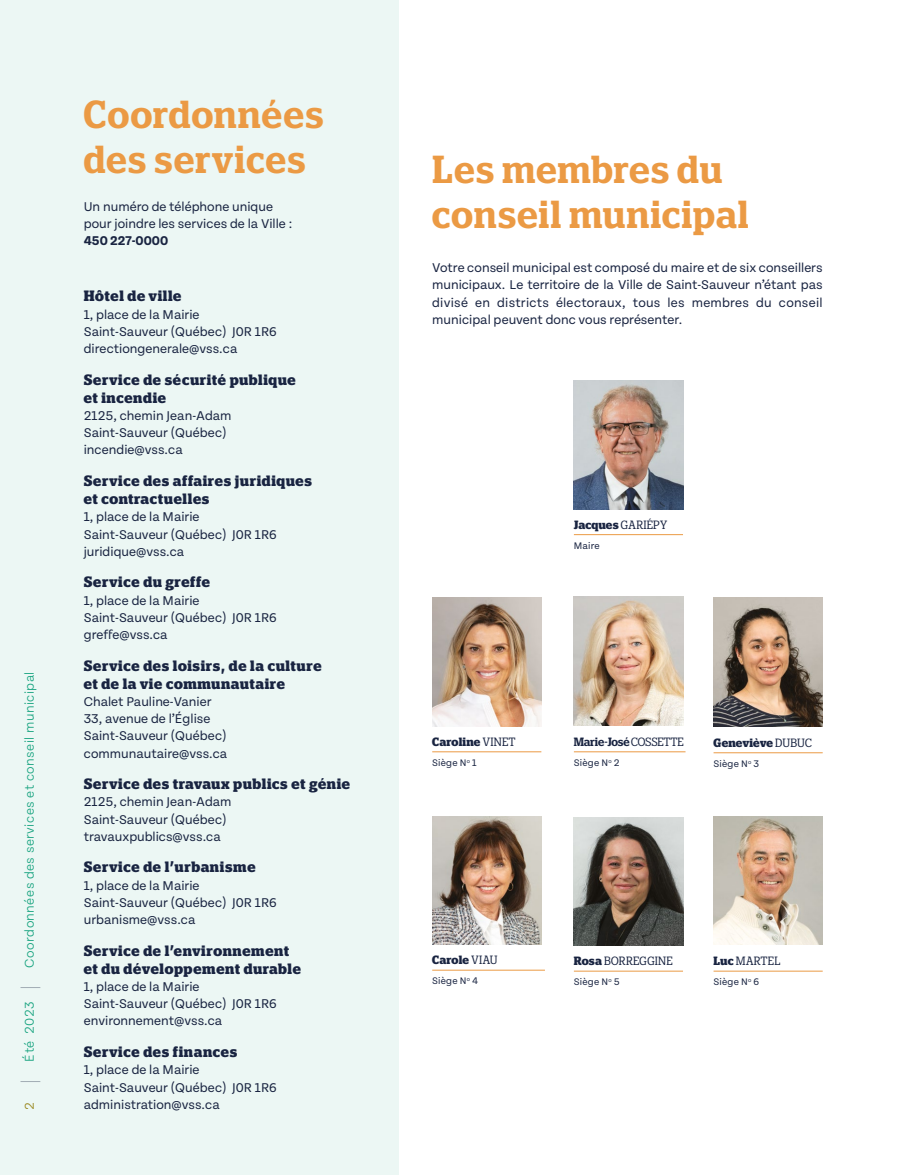
<style>
.page{position:relative;width:905px;height:1175px;background:#fff}
.page>*{position:absolute;margin:0;border:0;box-sizing:border-box;transform-origin:0 0}
.t1{font:600 condensed 39px/45px "Polyphonic";letter-spacing:.02em;color:#eb9a44}
.t2{font:200 20.4px "Tenon";color:#192441;scale:.38 1}
.t3{font:700 condensed 15px/18px "Polyphonic";letter-spacing:.04em;color:#192441}
.Texte_courant{font:13.5px/17.2px "Tenon";color:#192441;text-align:justify}
.t4{font:300 13.5px "Tenon";letter-spacing:.03em;color:#17a37f}
.t5{font:700 13.5px "Tenon";color:#192441}
.t6{font:300 13.5px "Tenon";color:#978519}
.t7{font:700 condensed 12px "Polyphonic";letter-spacing:.01em;color:#192441}
.t8{font:condensed 12px "Polyphonic";letter-spacing:.01em;color:#192441}
.t9{font:600 condensed 12px "Polyphonic";letter-spacing:-.02em;color:#192441}
.t10{font:10.2px "Tenon";letter-spacing:.01em;color:#192441}
.s1{font-weight:400}
.s2{font-weight:700}
</style>
<div class="page">
<div style="left:0;top:0;width:399px;height:1174px;background:#ecf7f4"></div>
<img style="left:713px;top:598px;width:109px;height:128px">
<img style="left:574px;top:597px;width:109px;height:128px">
<img style="left:713px;top:816px;width:109px;height:128px">
<img style="left:574px;top:817px;width:109px;height:128px">
<img style="left:432px;top:816px;width:109px;height:128px">
<img style="left:432px;top:598px;width:109px;height:128px">
<img style="left:574px;top:380px;width:109px;height:129px">
<hr style="left:432px;top:751px;width:109px;height:1px;background:#eb9a44">
<hr style="left:574px;top:534px;width:109px;height:1px;background:#eb9a44">
<hr style="left:432px;top:969px;width:113px;height:1px;background:#eb9a44">
<hr style="left:574px;top:751px;width:111px;height:1px;background:#eb9a44">
<hr style="left:574px;top:970px;width:109px;height:1px;background:#eb9a44">
<hr style="left:713px;top:752px;width:109px;height:1px;background:#eb9a44">
<hr style="left:713px;top:970px;width:109px;height:1px;background:#eb9a44">
<p class="t4" style="left:23px;top:967px;width:297px;rotate:-90deg">Coordonnées des services et conseil municipal</p>
<p class="t2" style="left:19px;top:989px;width:8px;rotate:-90deg">|</p>
<p class="t4" style="left:23px;top:1061px;width:62px;rotate:-90deg">Été 2023</p>
<p class="t2" style="left:19px;top:1082px;width:8px;rotate:-90deg">|</p>
<p class="t6" style="left:23px;top:1109px;width:9px;rotate:-90deg">2</p>
<h1 class="t1" style="left:84px;top:92px;width:241px">Coordonnées des services</h1>
<p class="Texte_courant" style="left:84px;top:198px;width:191px">Un numéro de téléphone unique</p>
<p class="Texte_courant" style="left:84px;top:215px;width:210px">pour joindre les services de la Ville :</p>
<p class="t5" style="left:84px;top:233px;width:86px">450 227-0000</p>
<p class="t3" style="left:84px;top:287px;width:99px">Hôtel de ville</p>
<p class="Texte_courant" style="left:84px;top:306px;width:117px">1, place de la Mairie</p>
<p class="Texte_courant" style="left:84px;top:323px;width:195px">Saint-Sauveur (Québec) J0R 1R6</p>
<p class="Texte_courant" style="left:84px;top:340px;width:155px">directiongenerale@vss.ca</p>
<p class="t3" style="left:84px;top:370px;width:214px">Service de sécurité publique et incendie</p>
<p class="Texte_courant" style="left:84px;top:407px;width:149px">2125, chemin Jean-Adam</p>
<p class="Texte_courant" style="left:84px;top:424px;width:144px">Saint-Sauveur (Québec)</p>
<p class="Texte_courant" style="left:84px;top:441px;width:100px">incendie@vss.ca</p>
<p class="t3" style="left:84px;top:471px;width:230px">Service des affaires juridiques et contractuelles</p>
<p class="Texte_courant" style="left:84px;top:508px;width:117px">1, place de la Mairie</p>
<p class="Texte_courant" style="left:84px;top:525px;width:195px">Saint-Sauveur (Québec) J0R 1R6</p>
<p class="Texte_courant" style="left:84px;top:543px;width:102px">juridique@vss.ca</p>
<p class="t3" style="left:84px;top:573px;width:128px">Service du greffe</p>
<p class="Texte_courant" style="left:84px;top:591px;width:117px">1, place de la Mairie</p>
<p class="Texte_courant" style="left:84px;top:609px;width:195px">Saint-Sauveur (Québec) J0R 1R6</p>
<p class="Texte_courant" style="left:84px;top:626px;width:85px">greffe@vss.ca</p>
<p class="t3" style="left:84px;top:656px;width:239px">Service des loisirs, de la culture et de la vie communautaire</p>
<p class="Texte_courant" style="left:84px;top:693px;width:129px">Chalet Pauline-Vanier</p>
<p class="Texte_courant" style="left:84px;top:710px;width:128px">33, avenue de l’Église</p>
<p class="Texte_courant" style="left:84px;top:727px;width:144px">Saint-Sauveur (Québec)</p>
<p class="Texte_courant" style="left:84px;top:744px;width:145px">communautaire@vss.ca</p>
<p class="t3" style="left:84px;top:774px;width:268px">Service des travaux publics et génie</p>
<p class="Texte_courant" style="left:84px;top:793px;width:149px">2125, chemin Jean-Adam</p>
<p class="Texte_courant" style="left:84px;top:810px;width:144px">Saint-Sauveur (Québec)</p>
<p class="Texte_courant" style="left:84px;top:828px;width:138px">travauxpublics@vss.ca</p>
<p class="t3" style="left:84px;top:858px;width:173px">Service de l’urbanisme</p>
<p class="Texte_courant" style="left:84px;top:876px;width:117px">1, place de la Mairie</p>
<p class="Texte_courant" style="left:84px;top:894px;width:195px">Saint-Sauveur (Québec) J0R 1R6</p>
<p class="Texte_courant" style="left:84px;top:911px;width:113px">urbanisme@vss.ca</p>
<p class="t3" style="left:84px;top:941px;width:219px">Service de l’environnement et du développement durable</p>
<p class="Texte_courant" style="left:84px;top:978px;width:117px">1, place de la Mairie</p>
<p class="Texte_courant" style="left:84px;top:995px;width:195px">Saint-Sauveur (Québec) J0R 1R6</p>
<p class="Texte_courant" style="left:84px;top:1012px;width:140px">environnement@vss.ca</p>
<p class="t3" style="left:84px;top:1042px;width:155px">Service des finances</p>
<p class="Texte_courant" style="left:84px;top:1061px;width:117px">1, place de la Mairie</p>
<p class="Texte_courant" style="left:84px;top:1078px;width:195px">Saint-Sauveur (Québec) J0R 1R6</p>
<p class="Texte_courant" style="left:84px;top:1095px;width:137px">administration@vss.ca</p>
<h1 class="t1" style="left:432px;top:146px;width:318px">Les membres du conseil municipal</h1>
<p class="Texte_courant" style="left:432px;top:259px;width:392px">Votre conseil municipal est composé du maire et de six conseillers municipaux. Le territoire de la Ville de Saint-Sauveur n’étant pas divisé en districts électoraux, tous les membres du conseil municipal peuvent donc vous représenter.</p>
<p class="t7" style="left:574px;top:517px;width:95px">Jacques <span class="s1">GARIÉPY</span></p>
<p class="t10" style="left:574px;top:540px;width:27px">Maire</p>
<p class="t7" style="left:432px;top:734px;width:85px">Caroline <span class="s1">VINET</span></p>
<p class="t10" style="left:432px;top:757px;width:46px">Siège N<sup>o</sup> 1</p>
<p class="t9" style="left:574px;top:734px;width:111px">Marie-José <span class="s1">COSSETTE</span></p>
<p class="t10" style="left:574px;top:757px;width:47px">Siège N<sup>o</sup> 2</p>
<p class="t7" style="left:713px;top:735px;width:100px">Geneviève <span class="s1">DUBUC</span></p>
<p class="t10" style="left:713px;top:758px;width:47px">Siège N<sup>o</sup> 3</p>
<p class="t7" style="left:432px;top:952px;width:67px">Carole <span class="s1">VIAU</span></p>
<p class="t10" style="left:432px;top:975px;width:47px">Siège N<sup>o</sup> 4</p>
<p class="t8" style="left:574px;top:953px;width:100px"><span class="s2">Rosa</span> BORREGGINE</p>
<p class="t10" style="left:574px;top:976px;width:47px">Siège N<sup>o</sup> 5</p>
<p class="t8" style="left:713px;top:953px;width:68px"><span class="s2">Luc</span> MARTEL</p>
<p class="t10" style="left:713px;top:976px;width:47px">Siège N<sup>o</sup> 6</p>
</div>
